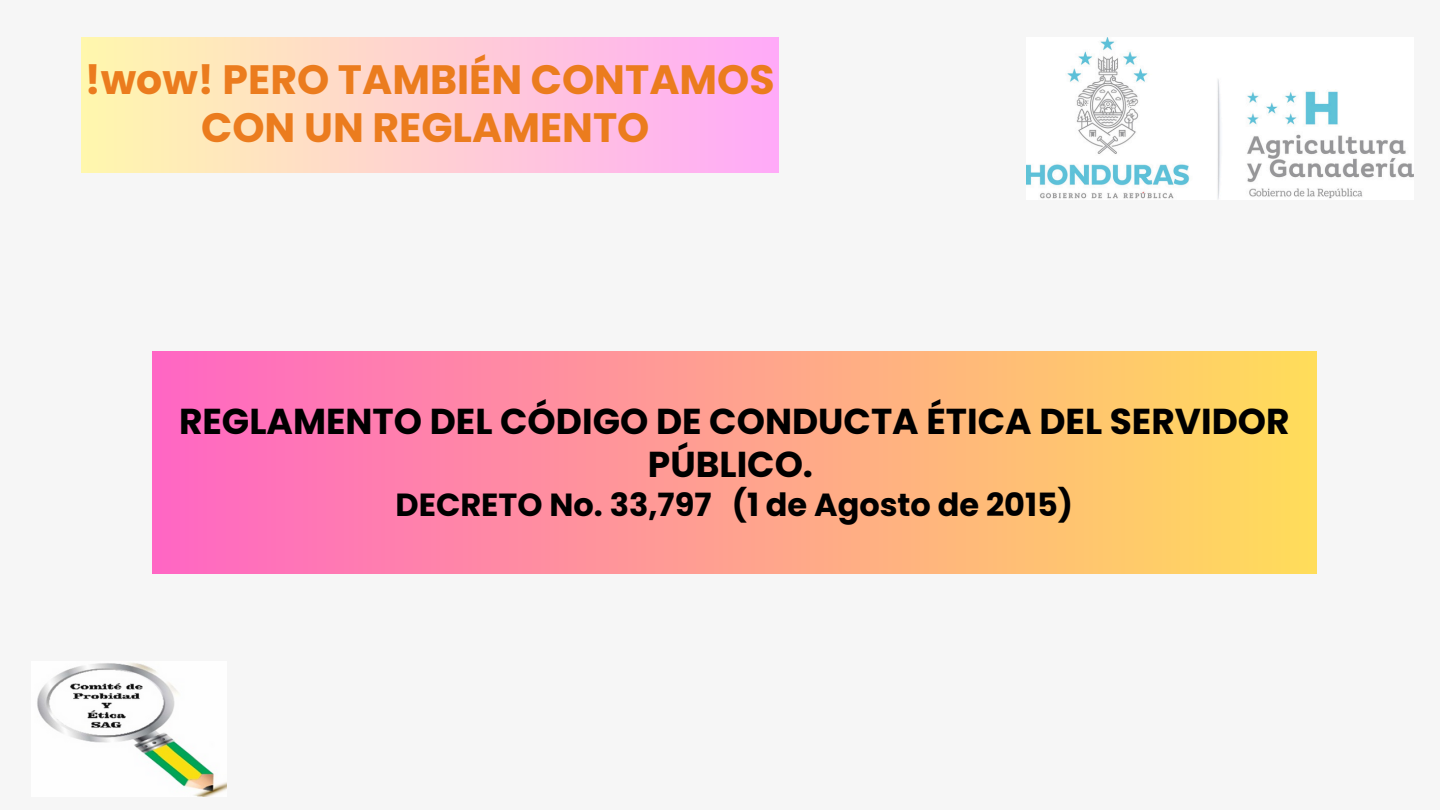
<style>
.page{position:relative;width:1440px;height:810px;background:#f6f6f6}
.page>*{position:absolute;margin:0;border:0;box-sizing:border-box;transform-origin:0 0}
.t1{font:700 41px/48.8px "Poppins";color:#eb7c1e;text-align:center}
.t2{font:700 36px/42.8px "Poppins";color:#000;text-align:center}
.t3{font:700 32px "Poppins";color:#000}
</style>
<div class="page">
<div style="left:152px;top:351px;width:1165px;height:223px;background:linear-gradient(to right,#ff66c4,#ffdd5a)"></div>
<img style="left:1026px;top:37px;width:388px;height:162px">
<div style="left:81px;top:37px;width:697px;height:135px;background:linear-gradient(to right,#fff7ad,#ffaaf8)"></div>
<img style="left:37px;top:663px;width:190px;height:134px">
<p class="t1" style="left:85px;top:55px;width:691px">!wow! PERO TAMBIÉN CONTAMOS<br>CON UN REGLAMENTO</p>
<h1 class="t2" style="left:179px;top:400px;width:1112px">REGLAMENTO DEL CÓDIGO DE CONDUCTA ÉTICA DEL SERVIDOR<br>PÚBLICO.</h1>
<p class="t3" style="left:395px;top:482px;width:679px">DECRETO No. 33,797 (1 de Agosto de 2015)</p>
</div>
